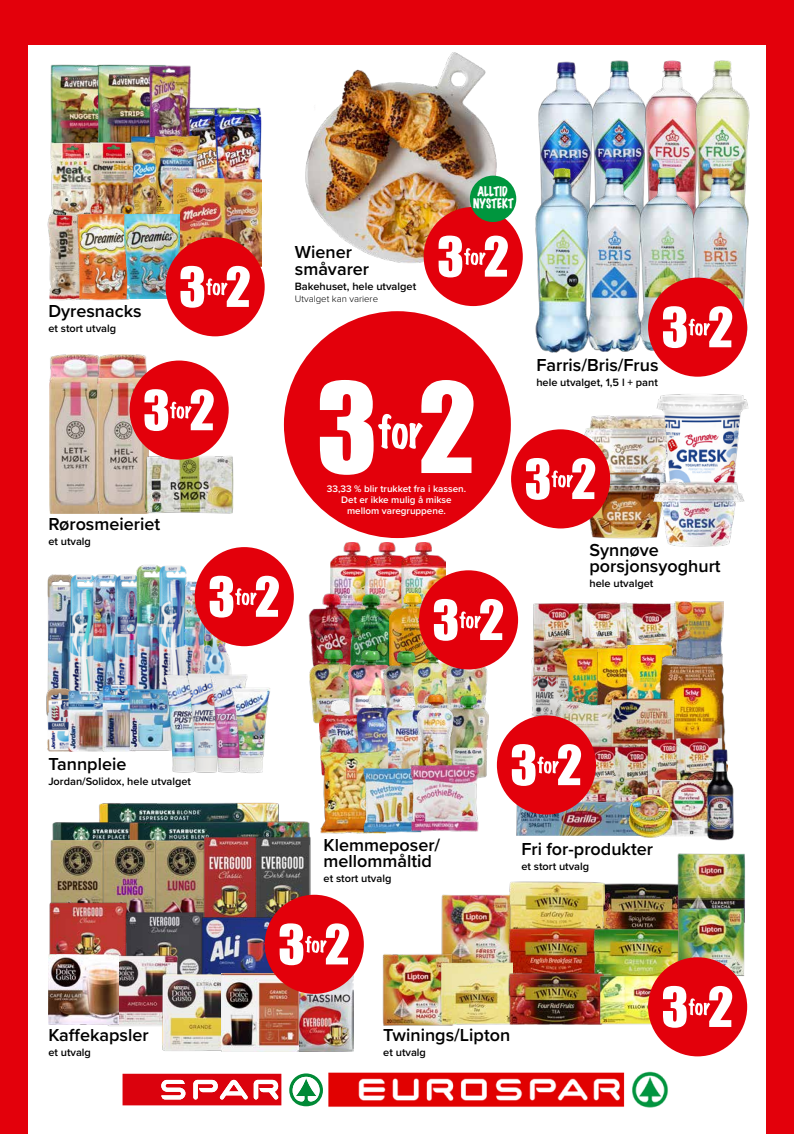
<style>
.page{position:relative;width:794px;height:1134px;background:#e3000b}
.page>*{position:absolute;margin:0;border:0;box-sizing:border-box;transform-origin:0 0}
.t1{font:115.4px "Impact";color:#fff}
.t2{font:600 18px/16.6px "Proxima Nova";color:#000}
.t3{font:700 12px/11.9px "Wichita";color:#fff;text-align:center}
.t4{font:600 11px "Proxima Nova";color:#000}
.t5{font:600 9.8px/11.1px "Proxima Nova";color:#fff;text-align:center}
.t6{font:300 9.6px "Proxima Nova";color:#000}
</style>
<div class="page">
<div style="left:28px;top:45px;width:737px;height:1089px;background:#fff"></div>
<img style="left:330px;top:543px;width:35px;height:50px">
<img style="left:365px;top:543px;width:36px;height:50px">
<img style="left:401px;top:542px;width:44px;height:51px">
<img style="left:308px;top:593px;width:39px;height:56px">
<img style="left:347px;top:593px;width:42px;height:56px">
<img style="left:389px;top:593px;width:39px;height:56px">
<img style="left:310px;top:649px;width:35px;height:75px">
<img style="left:345px;top:649px;width:37px;height:52px">
<img style="left:382px;top:649px;width:47px;height:47px">
<img style="left:412px;top:650px;width:34px;height:43px">
<img style="left:446px;top:664px;width:41px;height:31px">
<img style="left:454px;top:695px;width:34px;height:83px">
<img style="left:320px;top:701px;width:34px;height:63px">
<img style="left:354px;top:693px;width:45px;height:73px">
<img style="left:386px;top:696px;width:26px;height:70px">
<img style="left:51px;top:65px;width:45px;height:74px">
<img style="left:96px;top:65px;width:71px;height:75px">
<img style="left:191px;top:107px;width:21px;height:71px">
<img style="left:212px;top:107px;width:50px;height:86px">
<img style="left:149px;top:66px;width:42px;height:69px">
<img style="left:50px;top:139px;width:47px;height:74px">
<img style="left:88px;top:140px;width:39px;height:72px">
<img style="left:127px;top:133px;width:39px;height:81px">
<img style="left:153px;top:135px;width:46px;height:79px">
<img style="left:225px;top:179px;width:36px;height:87px">
<img style="left:172px;top:178px;width:53px;height:75px">
<img style="left:47px;top:213px;width:29px;height:87px">
<img style="left:76px;top:212px;width:57px;height:88px">
<img style="left:124px;top:214px;width:55px;height:85px">
<img style="left:50px;top:355px;width:47px;height:158px">
<img style="left:97px;top:355px;width:51px;height:158px">
<img style="left:145px;top:455px;width:88px;height:58px">
<img style="left:305px;top:52px;width:196px;height:216px">
<img style="left:583px;top:415px;width:73px;height:56px">
<img style="left:577px;top:471px;width:79px;height:68px">
<img style="left:656px;top:394px;width:92px;height:107px">
<img style="left:629px;top:603px;width:45px;height:49px">
<img style="left:531px;top:660px;width:31px;height:57px">
<img style="left:532px;top:603px;width:48px;height:73px">
<img style="left:580px;top:602px;width:49px;height:45px">
<img style="left:562px;top:647px;width:34px;height:50px">
<img style="left:596px;top:647px;width:31px;height:50px">
<img style="left:627px;top:646px;width:44px;height:51px">
<img style="left:674px;top:601px;width:50px;height:51px">
<img style="left:551px;top:697px;width:107px;height:48px">
<img style="left:658px;top:652px;width:67px;height:85px">
<img style="left:610px;top:698px;width:65px;height:47px">
<img style="left:581px;top:745px;width:33px;height:56px">
<img style="left:614px;top:744px;width:33px;height:57px">
<img style="left:647px;top:737px;width:25px;height:57px">
<img style="left:672px;top:737px;width:54px;height:42px">
<img style="left:515px;top:801px;width:113px;height:35px">
<img style="left:660px;top:779px;width:46px;height:57px">
<img style="left:628px;top:794px;width:44px;height:43px">
<img style="left:706px;top:748px;width:28px;height:92px">
<img style="left:412px;top:693px;width:42px;height:70px">
<img style="left:321px;top:750px;width:64px;height:83px">
<img style="left:362px;top:766px;width:60px;height:68px">
<img style="left:411px;top:763px;width:68px;height:68px">
<img style="left:652px;top:481px;width:92px;height:66px">
<img style="left:99px;top:802px;width:180px;height:18px">
<img style="left:52px;top:820px;width:75px;height:18px">
<img style="left:127px;top:820px;width:183px;height:18px">
<img style="left:441px;top:894px;width:68px;height:69px">
<img style="left:604px;top:883px;width:72px;height:45px">
<img style="left:122px;top:1073px;width:187px;height:34px">
<div style="left:122px;top:1074px;width:159px;height:31px;background:#db020d"></div>
<img style="left:289px;top:1073px;width:34px;height:33px">
<img style="left:293px;top:1077px;width:26px;height:24px">
<img style="left:220px;top:1080px;width:28px;height:19px">
<img style="left:161px;top:1080px;width:24px;height:19px">
<img style="left:254px;top:1080px;width:24px;height:19px">
<img style="left:193px;top:1080px;width:25px;height:19px">
<img style="left:328px;top:1071px;width:340px;height:37px">
<div style="left:166px;top:237px;width:99px;height:99px;background:#e3000b;border-radius:50%"></div>
<svg style="left:180px;top:266px;width:70px;height:42px"></svg>
<div style="left:129px;top:361px;width:100px;height:99px;background:#e3000b;border-radius:50%"></div>
<svg style="left:144px;top:389px;width:70px;height:42px"></svg>
<img style="left:509px;top:882px;width:95px;height:46px">
<img style="left:508px;top:928px;width:85px;height:45px">
<img style="left:50px;top:838px;width:51px;height:63px">
<img style="left:101px;top:838px;width:52px;height:73px">
<img style="left:153px;top:838px;width:51px;height:73px">
<img style="left:204px;top:836px;width:52px;height:80px">
<img style="left:256px;top:836px;width:54px;height:80px">
<img style="left:48px;top:901px;width:80px;height:54px">
<img style="left:126px;top:911px;width:79px;height:63px">
<img style="left:106px;top:955px;width:73px;height:72px">
<img style="left:48px;top:955px;width:70px;height:69px">
<img style="left:200px;top:916px;width:74px;height:58px">
<img style="left:299px;top:976px;width:54px;height:75px">
<img style="left:160px;top:974px;width:61px;height:77px">
<img style="left:221px;top:974px;width:78px;height:77px">
<div style="left:265px;top:895px;width:99px;height:99px;background:#e3000b;border-radius:50%"></div>
<svg style="left:280px;top:923px;width:69px;height:42px"></svg>
<img style="left:593px;top:928px;width:83px;height:46px">
<img style="left:676px;top:853px;width:69px;height:53px">
<img style="left:676px;top:906px;width:69px;height:71px">
<img style="left:47px;top:574px;width:22px;height:113px">
<img style="left:69px;top:574px;width:29px;height:116px">
<img style="left:92px;top:575px;width:21px;height:115px">
<img style="left:113px;top:573px;width:24px;height:115px">
<img style="left:137px;top:565px;width:21px;height:123px">
<img style="left:158px;top:565px;width:29px;height:123px">
<img style="left:205px;top:627px;width:27px;height:47px">
<img style="left:185px;top:582px;width:20px;height:91px">
<img style="left:46px;top:687px;width:28px;height:65px">
<img style="left:69px;top:690px;width:33px;height:61px">
<img style="left:538px;top:61px;width:105px;height:106px">
<img style="left:643px;top:61px;width:52px;height:106px">
<img style="left:695px;top:60px;width:55px;height:168px">
<img style="left:535px;top:167px;width:51px;height:185px">
<img style="left:586px;top:167px;width:54px;height:184px">
<img style="left:640px;top:167px;width:56px;height:184px">
<img style="left:693px;top:168px;width:55px;height:183px">
<div style="left:648px;top:278px;width:99px;height:99px;background:#e3000b;border-radius:50%"></div>
<svg style="left:663px;top:306px;width:69px;height:42px"></svg>
<div style="left:424px;top:207px;width:99px;height:99px;background:#e3000b;border-radius:50%"></div>
<svg style="left:438px;top:236px;width:70px;height:41px"></svg>
<div style="left:470px;top:176px;width:46px;height:46px;background:#00963e;border-radius:50%"></div>
<div style="left:284px;top:311px;width:227px;height:227px;background:#e3000b;border-radius:50%"></div>
<svg style="left:378px;top:414px;width:44px;height:35px"></svg>
<div style="left:195px;top:547px;width:99px;height:99px;background:#e3000b;border-radius:50%"></div>
<svg style="left:210px;top:576px;width:69px;height:42px"></svg>
<div style="left:419px;top:570px;width:99px;height:99px;background:#e3000b;border-radius:50%"></div>
<svg style="left:434px;top:599px;width:69px;height:42px"></svg>
<div style="left:497px;top:715px;width:99px;height:99px;background:#e3000b;border-radius:50%"></div>
<svg style="left:512px;top:744px;width:69px;height:42px"></svg>
<div style="left:511px;top:429px;width:99px;height:99px;background:#e3000b;border-radius:50%"></div>
<svg style="left:526px;top:458px;width:69px;height:42px"></svg>
<img style="left:382px;top:954px;width:71px;height:72px">
<img style="left:441px;top:963px;width:71px;height:61px">
<img style="left:509px;top:973px;width:95px;height:51px">
<img style="left:597px;top:974px;width:63px;height:50px">
<div style="left:648px;top:957px;width:99px;height:99px;background:#e3000b;border-radius:50%"></div>
<svg style="left:663px;top:986px;width:69px;height:42px"></svg>
<img style="left:102px;top:684px;width:34px;height:67px">
<img style="left:128px;top:688px;width:36px;height:63px">
<img style="left:164px;top:673px;width:23px;height:100px">
<img style="left:187px;top:673px;width:38px;height:100px">
<img style="left:210px;top:674px;width:37px;height:99px">
<img style="left:231px;top:687px;width:39px;height:86px">
<p class="t2" style="left:48px;top:302px;width:95px">Dyresnacks</p>
<p class="t4" style="left:48px;top:320px;width:69px">et stort utvalg</p>
<p class="t2" style="left:48px;top:516px;width:113px">Rørosmeieriet</p>
<p class="t4" style="left:48px;top:533px;width:44px">et utvalg</p>
<p class="t2" style="left:48px;top:755px;width:80px">Tannpleie</p>
<p class="t4" style="left:48px;top:773px;width:144px">Jordan/Solidox, hele utvalget</p>
<p class="t2" style="left:48px;top:1026px;width:102px">Kaffekapsler</p>
<p class="t4" style="left:48px;top:1044px;width:44px">et utvalg</p>
<p class="t2" style="left:295px;top:243px;width:76px">Wiener småvarer</p>
<p class="t4" style="left:295px;top:278px;width:123px">Bakehuset, hele utvalget</p>
<p class="t6" style="left:295px;top:291px;width:85px">Utvalget kan variere</p>
<p class="t3" style="left:473px;top:185px;width:42px">ALLTID<br>NYSTEKT</p>
<h1 class="t1" style="left:316px;top:338px;width:161px">3 2</h1>
<p class="t5" style="left:327px;top:483px;width:141px">33,33 % blir trukket fra i kassen.<br>Det er ikke mulig å mikse mellom varegruppene.</p>
<p class="t2" style="left:536px;top:357px;width:124px">Farris/Bris/Frus</p>
<p class="t4" style="left:536px;top:375px;width:123px">hele utvalget, 1,5 l + pant</p>
<p class="t2" style="left:589px;top:541px;width:133px">Synnøve porsjonsyoghurt</p>
<p class="t4" style="left:589px;top:575px;width:65px">hele utvalget</p>
<p class="t2" style="left:323px;top:836px;width:118px">Klemmeposer/ mellommåltid</p>
<p class="t4" style="left:323px;top:871px;width:69px">et stort utvalg</p>
<p class="t2" style="left:521px;top:840px;width:133px">Fri for-produkter</p>
<p class="t4" style="left:521px;top:858px;width:69px">et stort utvalg</p>
<p class="t2" style="left:383px;top:1026px;width:128px">Twinings/Lipton</p>
<p class="t4" style="left:383px;top:1044px;width:44px">et utvalg</p>
</div>
